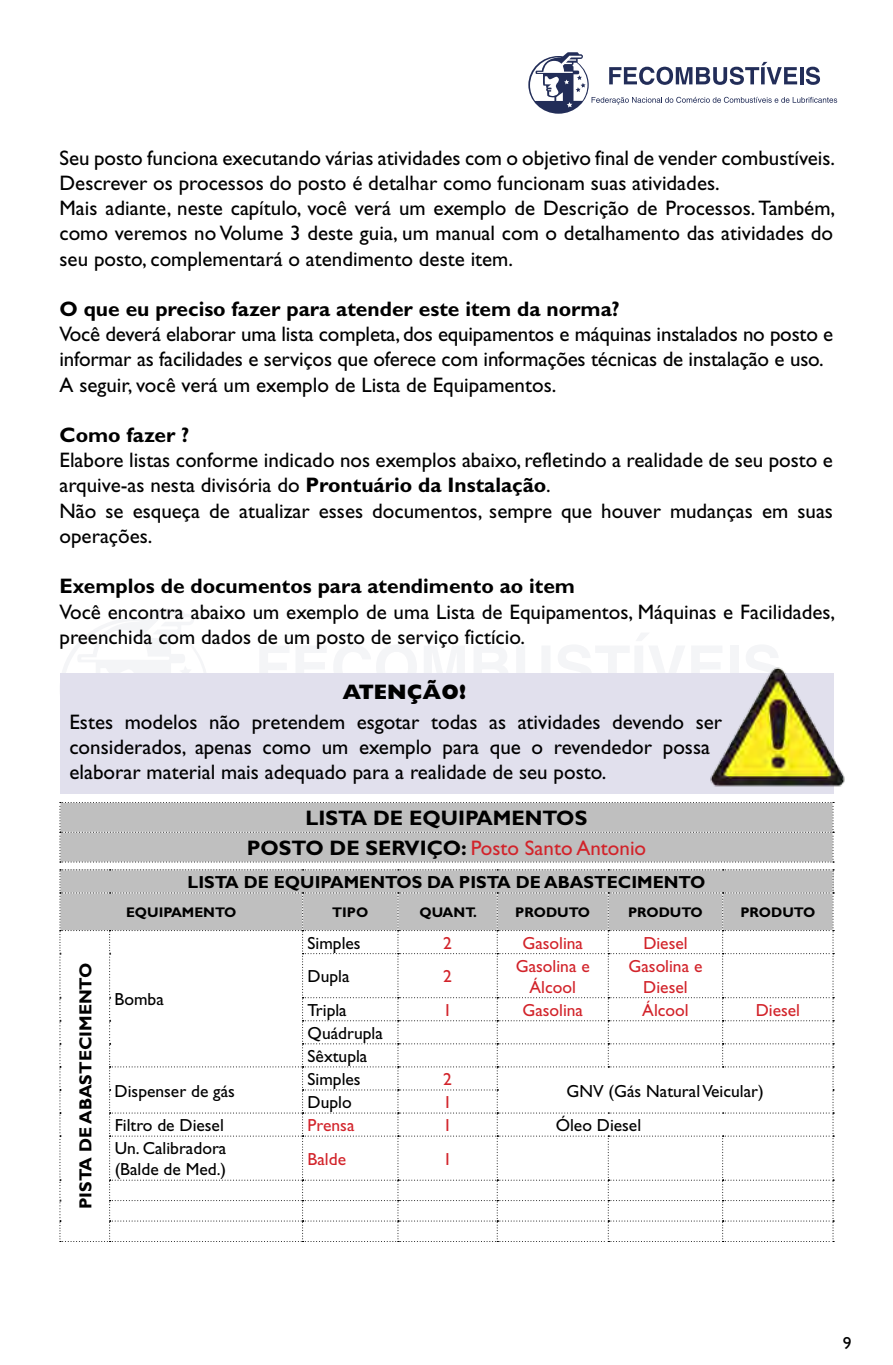
<style>
.page{position:relative;width:893px;height:1365px;background:#fff}
.page>*{position:absolute;margin:0;border:0;box-sizing:border-box;transform-origin:0 0}
.t1{font:21px/25.2px "Gill Sans";color:#000}
.t2{font:700 21px/29.8px "Gill Sans";color:#000;text-align:center}
.t3{font:800 21px "Gill Sans";color:#000}
.t4{font:17.5px/23.1px "Gill Sans";color:#000}
.t5{font:17.5px/21px "Gill Sans";color:#d2232a;text-align:center}
.t6{font:700 17.5px "Gill Sans";color:#000}
.t7{font:700 14px "Gill Sans";color:#000}
.s1{font-weight:700}
.s2{font-weight:400;color:#d2232a}
</style>
<div class="page">
<svg style="left:528px;top:52px;width:309px;height:62px"></svg>
<svg style="left:62px;top:609px;width:144px;height:63px"></svg>
<svg style="left:260px;top:645px;width:156px;height:27px"></svg>
<svg style="left:424px;top:646px;width:40px;height:26px"></svg>
<svg style="left:474px;top:646px;width:34px;height:26px"></svg>
<svg style="left:517px;top:646px;width:33px;height:26px"></svg>
<svg style="left:558px;top:633px;width:127px;height:39px"></svg>
<svg style="left:692px;top:646px;width:30px;height:16px"></svg>
<div style="left:730px;top:645px;width:9px;height:43px;background:#f4f5f7"></div>
<svg style="left:746px;top:645px;width:32px;height:17px"></svg>
<div style="left:60px;top:802px;width:774px;height:60px;background:#bfbfbf"></div>
<svg style="left:60px;top:869px;width:774px;height:371px"></svg>
<div style="left:60px;top:672px;width:773px;height:121px;background:#e1e0ed"></div>
<img style="left:680px;top:662px;width:165px;height:127px">
<p class="t1" style="left:60px;top:145px;width:777px">Seu posto funciona executando várias atividades com o objetivo final de vender combustíveis.<br>Descrever os processos do posto é detalhar como funcionam suas atividades.<br>Mais adiante, neste capítulo, você verá um exemplo de Descrição de Processos. Também, como veremos no Volume 3 deste guia, um manual com o detalhamento das atividades do seu posto, complementará o atendimento deste item.</p>
<p class="t2" style="left:60px;top:294px;width:562px">O que eu preciso fazer para atender este item da norma?</p>
<p class="t1" style="left:60px;top:321px;width:775px">Você deverá elaborar uma lista completa, dos equipamentos e máquinas instalados no posto e informar as facilidades e serviços que oferece com informações técnicas de instalação e uso.<br>A seguir, você verá um exemplo de Lista de Equipamentos.</p>
<p class="t2" style="left:60px;top:420px;width:131px">Como fazer ?</p>
<p class="t1" style="left:60px;top:447px;width:775px">Elabore listas conforme indicado nos exemplos abaixo, refletindo a realidade de seu posto e arquive-as nesta divisória do <span class="s1">Prontuário da Instalação</span>.<br>Não se esqueça de atualizar esses documentos, sempre que houver mudanças em suas operações.</p>
<p class="t2" style="left:60px;top:571px;width:517px">Exemplos de documentos para atendimento ao item</p>
<p class="t1" style="left:60px;top:599px;width:777px">Você encontra abaixo um exemplo de uma Lista de Equipamentos, Máquinas e Facilidades, preenchida com dados de um posto de serviço fictício.</p>
<p class="t3" style="left:343px;top:679px;width:126px">ATENÇÃO!</p>
<p class="t1" style="left:69px;top:709px;width:654px">Estes modelos não pretendem esgotar todas as atividades devendo ser considerados, apenas como um exemplo para que o revendedor possa elaborar material mais adequado para a realidade de seu posto.</p>
<p class="t6" style="left:75px;top:1209px;width:248px;rotate:-90deg">PISTA DE ABASTECIMENTO</p>
<p class="t2" style="left:247px;top:803px;width:401px">LISTA DE EQUIPAMENTOS<br>POSTO DE SERVIÇO: <span class="s2">Posto Santo Antonio</span></p>
<p class="t6" style="left:188px;top:871px;width:519px">LISTA DE EQUIPAMENTOS DA PISTA DE ABASTECIMENTO</p>
<p class="t7" style="left:126px;top:903px;width:112px">EQUIPAMENTO</p>
<p class="t7" style="left:332px;top:903px;width:36px">TI PO</p>
<p class="t7" style="left:419px;top:903px;width:59px">QUANT.</p>
<p class="t7" style="left:515px;top:903px;width:76px">PRODUTO</p>
<p class="t7" style="left:628px;top:903px;width:76px">PRODUTO</p>
<p class="t7" style="left:740px;top:903px;width:76px">PRODUTO</p>
<p class="t4" style="left:115px;top:987px;width:51px">Bomba</p>
<p class="t4" style="left:115px;top:1079px;width:122px">Dispenser de gás</p>
<p class="t4" style="left:308px;top:931px;width:55px">Simples</p>
<p class="t5" style="left:443px;top:932px;width:10px">2</p>
<p class="t5" style="left:522px;top:932px;width:62px">Gasolina</p>
<p class="t5" style="left:643px;top:932px;width:46px">Diesel</p>
<p class="t4" style="left:308px;top:964px;width:43px">Dupla</p>
<p class="t5" style="left:443px;top:965px;width:10px">2</p>
<p class="t5" style="left:516px;top:955px;width:75px">Gasolina e<br>Álcool</p>
<p class="t5" style="left:628px;top:955px;width:75px">Gasolina e<br>Diesel</p>
<p class="t4" style="left:308px;top:998px;width:41px">Tripla</p>
<p class="t5" style="left:443px;top:999px;width:10px">1</p>
<p class="t5" style="left:522px;top:999px;width:62px">Gasolina</p>
<p class="t5" style="left:642px;top:999px;width:48px">Álcool</p>
<p class="t5" style="left:756px;top:999px;width:46px">Diesel</p>
<p class="t4" style="left:308px;top:1021px;width:77px">Quádrupla<br>Sêxtupla</p>
<p class="t4" style="left:308px;top:1067px;width:55px">Simples</p>
<p class="t5" style="left:443px;top:1068px;width:10px">2</p>
<p class="t4" style="left:308px;top:1090px;width:46px">Duplo</p>
<p class="t5" style="left:443px;top:1091px;width:10px">1</p>
<p class="t4" style="left:566px;top:1079px;width:199px">GNV (Gás Natural Veicular)</p>
<p class="t4" style="left:115px;top:1113px;width:111px">Filtro de Diesel</p>
<p class="t5" style="left:308px;top:1114px;width:48px">Prensa</p>
<p class="t5" style="left:443px;top:1114px;width:10px">1</p>
<p class="t4" style="left:556px;top:1113px;width:87px">Óleo Diesel</p>
<p class="t4" style="left:115px;top:1137px;width:113px;line-height:21px">Un. Calibradora (Balde de Med.)</p>
<p class="t5" style="left:308px;top:1148px;width:40px">Balde</p>
<p class="t5" style="left:443px;top:1148px;width:10px">1</p>
<p class="t4" style="left:843px;top:1330px;width:10px">9</p>
</div>
